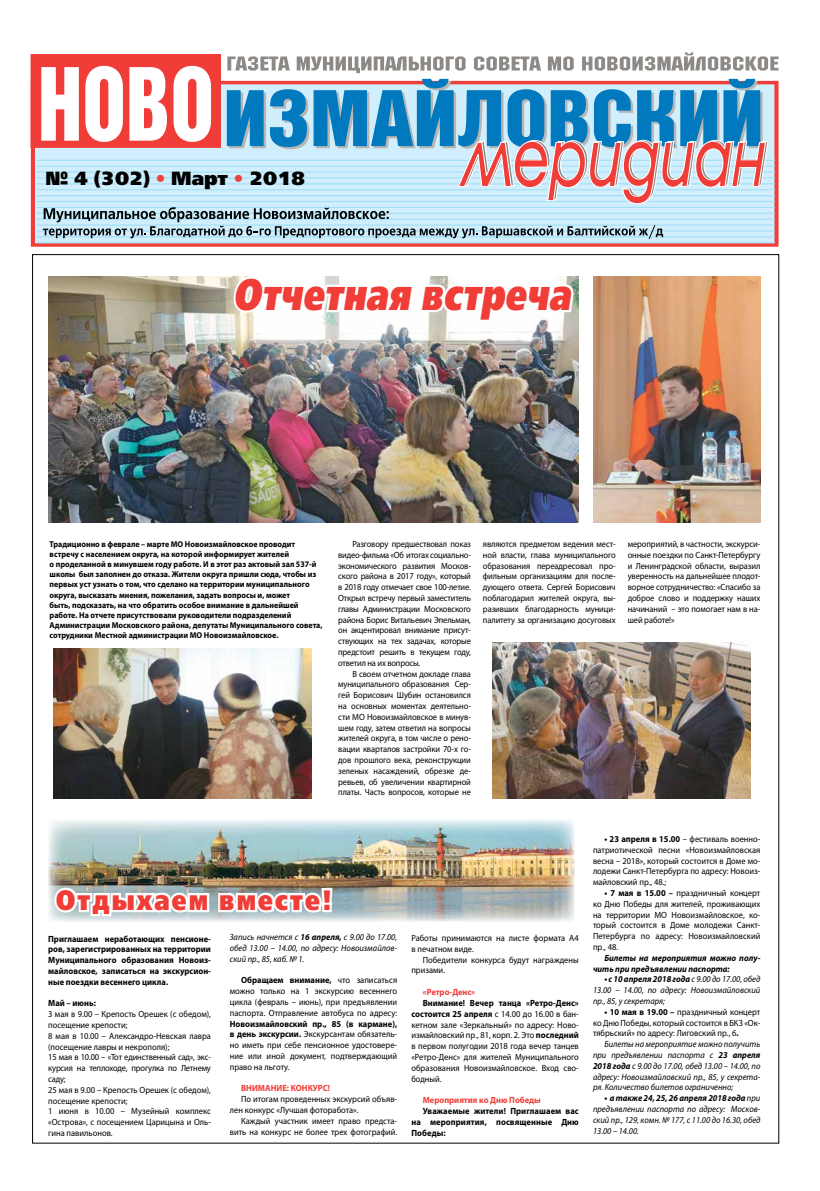
<style>
.page{position:relative;width:820px;height:1191px;background:#fff}
.page>*{position:absolute;margin:0;border:0;box-sizing:border-box;transform-origin:0 0}
.t1{font:italic 44px "Free Set Black C";letter-spacing:.01em;color:#f13d37;scale:.75 1}
.t2{font:28px "Free Set Black C";letter-spacing:.09em;color:#f13d37;scale:.83 1}
.t3{font:19px "Free Set Black C";color:#000}
.t4{font:9px/10.8px "Myriad Pro";color:#000;text-align:justify;scale:.94 1}
.t5{font:italic 9px/10.8px "Myriad Pro";color:#000;text-align:justify;scale:.94 1}
.t6{font:700 9px/10.8px "Myriad Pro";letter-spacing:.005em;color:#000;text-align:justify;scale:.94 1}
.t7{font:italic 700 9px/10.8px "Myriad Pro";color:#000;scale:.94 1}
.t8{font:700 9px "Myriad Pro";color:#f13d37;scale:.94 1}
.t9{font:700 8.5px/10.2px "Myriad Pro";color:#000;scale:.94 1}
.s1{color:#ee423d}
.s2{font-weight:700}
</style>
<div class="page">
<hr style="left:36px;top:242px;width:738px;height:1px;background:#a2dff8">
<hr style="left:36px;top:236px;width:738px;height:1px;background:#a2dff8">
<hr style="left:36px;top:230px;width:738px;height:2px;background:#a2dff8">
<hr style="left:36px;top:224px;width:738px;height:2px;background:#a2dff8">
<hr style="left:36px;top:218px;width:738px;height:2px;background:#a2dff8">
<hr style="left:36px;top:213px;width:738px;height:1px;background:#a2dff8">
<hr style="left:36px;top:207px;width:738px;height:1px;background:#a2dff8">
<hr style="left:36px;top:201px;width:738px;height:1px;background:#a2dff8">
<hr style="left:36px;top:195px;width:738px;height:1px;background:#a2dff8">
<hr style="left:36px;top:189px;width:738px;height:1px;background:#a2dff8">
<hr style="left:36px;top:183px;width:738px;height:1px;background:#a2dff8">
<hr style="left:36px;top:177px;width:738px;height:2px;background:#a2dff8">
<hr style="left:36px;top:171px;width:738px;height:2px;background:#a2dff8">
<hr style="left:36px;top:165px;width:738px;height:2px;background:#a2dff8">
<hr style="left:36px;top:160px;width:738px;height:1px;background:#a2dff8">
<div style="left:31px;top:55px;width:189px;height:92px;background:#f13d37"></div>
<img style="left:48px;top:353px;width:530px;height:169px">
<svg style="left:41px;top:52px;width:737px;height:301px"></svg>
<img style="left:592px;top:276px;width:168px;height:246px">
<img style="left:53px;top:648px;width:258px;height:150px">
<img style="left:492px;top:642px;width:258px;height:156px">
<img style="left:48px;top:820px;width:526px;height:101px">
<svg style="left:52px;top:885px;width:283px;height:33px"></svg>
<h3 class="t3" style="left:45px;top:167px;width:261px">№ 4 (302) <span class="s1">•</span> Март <span class="s1">•</span> 2018</h3>
<h1 class="t1" style="left:233px;top:269px;width:451px">Отчетная встреча</h1>
<p class="t9" style="left:50px;top:538px;width:292px">Традиционно в феврале – марте МО Новоизмайловское проводит встречу с населением округа, на которой информирует жителей<br>о проделанной в минувшем году работе. И в этот раз актовый зал 537-й школы был заполнен до отказа. Жители округа пришли сюда, чтобы из первых уст узнать о том, что сделано на территории муниципального округа, высказать мнения, пожелания, задать вопросы и, может<br>быть, подсказать, на что обратить особое внимание в дальнейшей работе. На отчете присутствовали руководители подразделений Администрации Московского района, депутаты Муниципального совета, сотрудники Местной администрации МО Новоизмайловское.</p>
<p class="t4" style="left:338px;top:538px;width:143px;text-indent:14px">Разговору предшествовал показ видео-фильма «Об итогах социально&shy;экономического развития Москов&shy;ского района в 2017 году», который в 2018 году отмечает свое 100-летие.<br>Открыл встречу первый заместитель главы Администрации Московского района Борис Витальевич Эпельман, он акцентировал внимание присут&shy;ствующих на тех задачах, которые предстоит решить в текущем году, ответил на их вопросы.</p>
<p class="t4" style="left:338px;top:668px;width:143px;text-indent:14px">В своем отчетном докладе глава муниципального образования Сер&shy;гей Борисович Шубин остановился на основных моментах деятельно&shy;сти МО Новоизмайловское в минув&shy;шем году, затем ответил на вопросы жителей округа, в том числе о рено&shy;вации кварталов застройки 70-х го&shy;дов прошлого века, реконструкции зеленых насаждений, обрезке де&shy;ревьев, об увеличении квартирной платы. Часть вопросов, которые не</p>
<p class="t4" style="left:482px;top:538px;width:143px">являются предметом ведения мест&shy;ной власти, глава муниципального образования переадресовал про&shy;фильным организациям для после&shy;дующего ответа. Сергей Борисович поблагодарил жителей округа, вы&shy;разивших благодарность муници&shy;палитету за организацию досуговых</p>
<p class="t4" style="left:627px;top:538px;width:143px">мероприятий, в частности, экскурси&shy;онные поездки по Санкт-Петербургу и Ленинградской области, выразил уверенность на дальнейшее плодот&shy;ворное сотрудничество: «Спасибо за доброе слово и поддержку наших начинаний – это помогает нам в на&shy;шей работе!»</p>
<h2 class="t2" style="left:56px;top:884px;width:333px">Отдыхаем вместе!</h2>
<p class="t6" style="left:48px;top:932px;width:174px">Приглашаем неработающих пенсионе&shy;ров, зарегистрированных на территории Муниципального образования Новоиз&shy;майловское, записаться на экскурсион&shy;ные поездки весеннего цикла.</p>
<p class="t6" style="left:48px;top:997px;width:52px">Май – июнь:</p>
<p class="t4" style="left:48px;top:1008px;width:174px;text-align:left">3 мая в 9.00 – Крепость Орешек (с обедом), посещение крепости;<br>8 мая в 10.00 – Александро-Невская лавра (посещение лавры и некрополя);<br>15 мая в 10.00 – «Тот единственный сад», экс&shy;курсия на теплоходе, прогулка по Летнему саду;<br>25 мая в 9.00 – Крепость Орешек (с обедом), посещение крепости;<br>1 июня в 10.00 – Музейный комплекс «Острова», с посещением Царицына и Оль&shy;гина павильонов.</p>
<p class="t5" style="left:230px;top:931px;width:179px">Запись начнется с <span class="s2">16 апреля,</span> с 9.00 до 17.00, обед 13.00 – 14.00, по адресу: Новоизмайлов&shy;ский пр., 85, каб. № 1.</p>
<p class="t4" style="left:230px;top:974px;width:179px;text-indent:11px"><span class="s2">Обращаем внимание,</span> что записаться можно только на 1 экскурсию весеннего цикла (февраль – июнь), при предъявлении паспорта. Отправление автобуса по адресу:</p>
<p class="t4" style="left:230px;top:1018px;width:179px"><span class="s2">Новоизмайловский пр., 85 (в кармане), в день экскурсии.</span> Экскурсантам обязатель&shy;но иметь при себе пенсионное удостовере&shy;ние или иной документ, подтверждающий право на льготу.</p>
<p class="t8" style="left:241px;top:1082px;width:96px">ВНИМАНИЕ: КОНКУРС!</p>
<p class="t4" style="left:230px;top:1093px;width:179px;text-indent:11px">По итогам проведенных экскурсий объяв&shy;лен конкурс «Лучшая фоторабота».</p>
<p class="t4" style="left:230px;top:1115px;width:179px;text-align:right">Каждый участник имеет право предста&shy;вить на конкурс не более трех фотографий.</p>
<p class="t4" style="left:411px;top:932px;width:179px">Работы принимаются на листе формата А4 в печатном виде.</p>
<p class="t4" style="left:411px;top:954px;width:179px;text-indent:11px">Победители конкурса будут награждены призами.</p>
<p class="t8" style="left:422px;top:986px;width:57px">«Ретро-Денс»</p>
<p class="t4" style="left:411px;top:997px;width:179px;text-indent:11px"><span class="s2">Внимание! Вечер танца «Ретро-Денс» состоится 25 апреля</span> с 14.00 до 16.00 в бан&shy;кетном зале «Зеркальный» по адресу: Ново&shy;измайловский пр., 81, корп. 2. Это <span class="s2">последний </span>в первом полугодии 2018 года вечер танцев «Ретро-Денс» для жителей Муниципального образования Новоизмайловское. Вход сво&shy;бодный.</p>
<p class="t8" style="left:422px;top:1094px;width:127px">Мероприятия ко Дню Победы</p>
<p class="t6" style="left:411px;top:1105px;width:179px;text-indent:11px">Уважаемые жители! Приглашаем вас на мероприятия, посвященные Дню Победы:</p>
<p class="t4" style="left:592px;top:833px;width:179px;text-indent:11px"><span class="s2">• 23 апреля в 15.00</span> – фестиваль военно&shy;патриотической песни «Новоизмайловская весна – 2018», который состоится в Доме мо&shy;лодежи Санкт-Петербурга по адресу: Новоиз&shy;майловский пр., 48.;</p>
<p class="t4" style="left:592px;top:887px;width:179px;text-indent:11px"><span class="s2">• 7 мая в 15.00 –</span> праздничный концерт ко Дню Победы для жителей, проживающих на территории МО Новоизмайловское, ко&shy;торый состоится в Доме молодежи Санкт-Петербурга по адресу: Новоизмайловский пр., 48.</p>
<p class="t7" style="left:592px;top:952px;width:179px;text-indent:11px">Билеты на мероприятия можно полу&shy;чить при предъявлении паспорта:</p>
<p class="t5" style="left:592px;top:973px;width:179px;text-indent:11px"><span class="s2">• с 10 апреля 2018 года</span> с 9.00 до 17.00, обед 13.00 – 14.00, по адресу: Новоизмайловский пр., 85, у секретаря;</p>
<p class="t4" style="left:592px;top:1006px;width:179px;text-indent:11px"><span class="s2">• 10 мая в 19.00 –</span> праздничный концерт ко Дню Победы, который состоится в БКЗ «Ок&shy;тябрьский» по адресу: Лиговский пр., 6<span class="s2">.</span></p>
<p class="t5" style="left:592px;top:1038px;width:179px;text-indent:11px">Билеты на мероприятие можно получить при предъявлении паспорта с <span class="s2">23 апреля 2018 года</span> с 9.00 до 17.00, обед 13.00 – 14.00, по адресу: Новоизмайловский пр., 85, у секрета&shy;ря. Количество билетов ограниченно;</p>
<p class="t5" style="left:592px;top:1092px;width:179px;text-indent:11px"><span class="s2">• а также 24, 25, 26 апреля 2018 года</span> при предъявлении паспорта по адресу: Москов&shy;ский пр., 129, комн. № 177, с 11.00 до 16.30, обед 13.00 – 14.00.</p>
</div>
